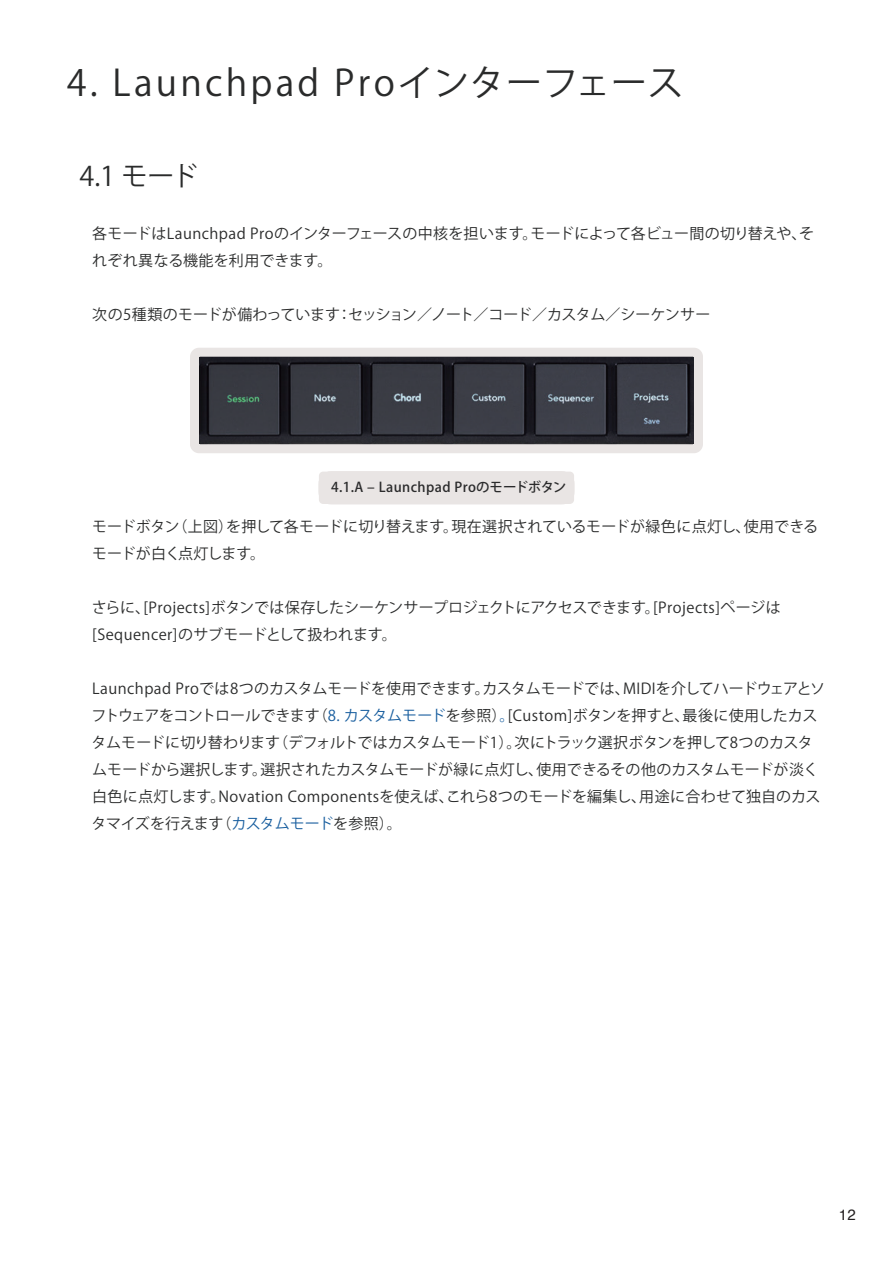
<style>
.page{position:relative;width:893px;height:1263px;background:#fff}
.page>*{position:absolute;margin:0;border:0;box-sizing:border-box;transform-origin:0 0}
.t1{font:36px "Koz Go Pr 6 N";letter-spacing:.09em;color:#2a2b2b}
.t2{font:27px "Koz Go Pr 6 N";color:#2a2b2b}
.t3{font:15px/27px "Koz Go Pr 6 N";color:#2a2b2b}
.t4{font:15px "Helvetica";color:#231f20}
.t5{font:500 13.5px "Koz Go Pr 6 N";letter-spacing:.03em;color:#2b2b2c}
.s1{color:#175d9e}
</style>
<div class="page">
<div style="left:318px;top:471px;width:257px;height:33px;border:18px solid #e9e5e4;border-radius:4px"></div>
<img style="left:200px;top:358px;width:493px;height:85px">
<div style="left:190px;top:348px;width:513px;height:105px;border:9px solid #e9e5e4;border-radius:4px"></div>
<h1 class="t1" style="left:67px;top:62px;width:618px">4. Launchpad Proインターフェース</h1>
<h2 class="t2" style="left:80px;top:161px;width:120px">4.1 モード</h2>
<p class="t3" style="left:92px;top:220px;width:723px">各モードはLaunchpad Proのインターフェースの中核を担います。モードによって各ビュー間の切り替えや、それぞれ異なる機能を利用できます。</p>
<p class="t3" style="left:92px;top:301px;width:620px">次の5種類のモードが備わっています：セッション／ノート／コード／カスタム／シーケンサー</p>
<p class="t5" style="left:331px;top:479px;width:237px">4.1.A – Launchpad Proのモードボタン</p>
<p class="t3" style="left:92px;top:513px;width:728px">モードボタン（上図）を押して各モードに切り替えます。現在選択されているモードが緑色に点灯し、使用できるモードが白く点灯します。</p>
<p class="t3" style="left:92px;top:594px;width:690px">さらに、[Projects]ボタンでは保存したシーケンサープロジェクトにアクセスできます。[Projects]ページは[Sequencer]のサブモードとして扱われます。</p>
<p class="t3" style="left:92px;top:675px;width:735px">Launchpad Proでは8つのカスタムモードを使用できます。カスタムモードでは、MIDIを介してハードウェアとソフトウェアをコントロールできます（<span class="s1">8. カスタムモード</span>を参照）<span class="s1">。</span>[Custom]ボタンを押すと、最後に使用したカスタムモードに切り替わります（デフォルトではカスタムモード1）。次にトラック選択ボタンを押して8つのカスタムモードから選択します。選択されたカスタムモードが緑に点灯し、使用できるその他のカスタムモードが淡く白色に点灯します。Novation Componentsを使えば、これら8つのモードを編集し、用途に合わせて独自のカスタマイズを行えます（<span class="s1">カスタムモード</span>を参照）。</p>
<p class="t4" style="left:839px;top:1205px;width:18px">12</p>
</div>
